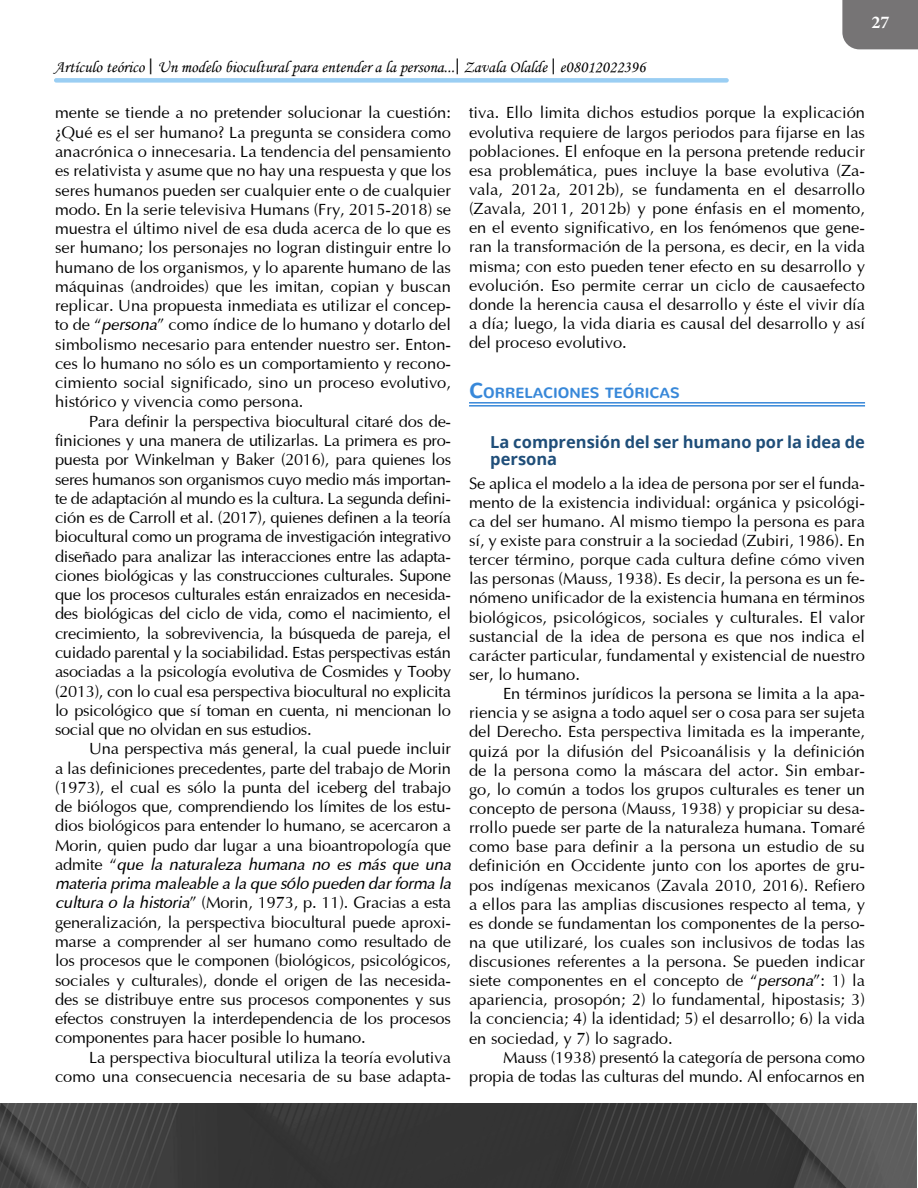
<style>
.page{position:relative;width:918px;height:1188px;background:#fff}
.page>*{position:absolute;margin:0;border:0;box-sizing:border-box;transform-origin:0 0}
.t1{font:700 18px "Minion Pro";color:#fff}
.t2{font:16.5px/19.2px "Optima";color:#000;text-align:justify}
.t3{font:16.5px "Monotype Corsiva";color:#000}
.Nivel_2{font:700 16.5px/16.6px "Open Sans";color:#1f4e79}
.Nivel_1{font:800 14.7px "Nunito";color:#3888d9}
.s1{font-family:"Soberana Sans";font-size:15px}
.s2{font-style:italic}
.s3{font-size:21px}
</style>
<div class="page">
<div style="left:54px;top:78px;width:675px;height:5px;background:#9acef3;border-radius:2px"></div>
<img style="left:0;top:1103px;width:917px;height:85px">
<div style="left:842px;top:0;width:76px;height:49px;background:#767475"></div>
<hr style="left:469px;top:402px;width:396px;height:2px;background:#3888d9">
<hr style="left:469px;top:405px;width:396px;height:2px;background:#3888d9">
<p class="t3" style="left:54px;top:57px;width:593px">Artículo teórico <span class="s1">|</span> Un modelo biocultural para entender a la persona...<span class="s1">|</span> Zavala Olalde <span class="s1">|</span> e08012022396</p>
<p class="t1" style="left:872px;top:10px;width:19px">27</p>
<p class="t2" style="left:55px;top:102px;width:398px">mente se tiende a no pretender solucionar la cuestión: ¿Qué es el ser humano? La pregunta se considera como anacrónica o innecesaria. La tendencia del pensamiento es relativista y asume que no hay una respuesta y que los seres humanos pueden ser cualquier ente o de cualquier modo. En la serie televisiva Humans (Fry, 2015-2018) se muestra el último nivel de esa duda acerca de lo que es ser humano; los personajes no logran distinguir entre lo humano de los organismos, y lo aparente humano de las máquinas (androides) que les imitan, copian y buscan replicar. Una propuesta inmediata es utilizar el concep&shy;to de “<span class="s2">persona</span>” como índice de lo humano y dotarlo del simbolismo necesario para entender nuestro ser. Enton&shy;ces lo humano no sólo es un comportamiento y recono&shy;cimiento social significado, sino un proceso evolutivo, histórico y vivencia como persona.</p>
<p class="t2" style="left:55px;top:410px;width:398px;text-indent:34px">Para definir la perspectiva biocultural citaré dos de&shy;finiciones y una manera de utilizarlas. La primera es pro&shy;puesta por Winkelman y Baker (2016), para quienes los seres humanos son organismos cuyo medio más importan&shy;te de adaptación al mundo es la cultura. La segunda defini&shy;ción es de Carroll et al. (2017), quienes definen a la teoría biocultural como un programa de investigación integrativo diseñado para analizar las interacciones entre las adapta&shy;ciones biológicas y las construcciones culturales. Supone que los procesos culturales están enraizados en necesida&shy;des biológicas del ciclo de vida, como el nacimiento, el crecimiento, la sobrevivencia, la búsqueda de pareja, el cuidado parental y la sociabilidad. Estas perspectivas están asociadas a la psicología evolutiva de Cosmides y Tooby (2013), con lo cual esa perspectiva biocultural no explicita lo psicológico que sí toman en cuenta, ni mencionan lo social que no olvidan en sus estudios.</p>
<p class="t2" style="left:55px;top:738px;width:398px;text-indent:34px">Una perspectiva más general, la cual puede incluir a las definiciones precedentes, parte del trabajo de Morin (1973), el cual es sólo la punta del iceberg del trabajo de biólogos que, comprendiendo los límites de los estu&shy;dios biológicos para entender lo humano, se acercaron a Morin, quien pudo dar lugar a una bioantropología que admite “<span class="s2">que la naturaleza humana no es más que una materia prima maleable a la que sólo pueden dar forma la cultura o la historia</span>” (Morin, 1973, p. 11). Gracias a esta generalización, la perspectiva biocultural puede aproxi&shy;marse a comprender al ser humano como resultado de los procesos que le componen (biológicos, psicológicos, sociales y culturales), donde el origen de las necesida&shy;des se distribuye entre sus procesos componentes y sus efectos construyen la interdependencia de los procesos componentes para hacer posible lo humano.</p>
<p class="t2" style="left:55px;top:1046px;width:397px;text-align:right">La perspectiva biocultural utiliza la teoría evolutiva como una consecuencia necesaria de su base adapta-</p>
<p class="t2" style="left:469px;top:102px;width:398px">tiva. Ello limita dichos estudios porque la explicación evolutiva requiere de largos periodos para fijarse en las poblaciones. El enfoque en la persona pretende reducir esa problemática, pues incluye la base evolutiva (Za&shy;vala, 2012a, 2012b), se fundamenta en el desarrollo (Zavala, 2011, 2012b) y pone énfasis en el momento, en el evento significativo, en los fenómenos que gene&shy;ran la transformación de la persona, es decir, en la vida misma; con esto pueden tener efecto en su desarrollo y evolución. Eso permite cerrar un ciclo de causaefecto donde la herencia causa el desarrollo y éste el vivir día a día; luego, la vida diaria es causal del desarrollo y así del proceso evolutivo.</p>
<p class="Nivel_1" style="left:469px;top:379px;width:212px"><span class="s3">C</span>ORRELACIONES TEÓRICAS</p>
<p class="Nivel_2" style="left:490px;top:434px;width:376px">La comprensión del ser humano por la idea de persona</p>
<p class="t2" style="left:469px;top:472px;width:398px">Se aplica el modelo a la idea de persona por ser el funda&shy;mento de la existencia individual: orgánica y psicológi&shy;ca del ser humano. Al mismo tiempo la persona es para sí, y existe para construir a la sociedad (Zubiri, 1986). En tercer término, porque cada cultura define cómo viven las personas (Mauss, 1938). Es decir, la persona es un fe&shy;nómeno unificador de la existencia humana en términos biológicos, psicológicos, sociales y culturales. El valor sustancial de la idea de persona es que nos indica el carácter particular, fundamental y existencial de nuestro ser, lo humano.</p>
<p class="t2" style="left:469px;top:683px;width:398px;text-indent:34px">En términos jurídicos la persona se limita a la apa&shy;riencia y se asigna a todo aquel ser o cosa para ser sujeta del Derecho. Esta perspectiva limitada es la imperante, quizá por la difusión del Psicoanálisis y la definición de la persona como la máscara del actor. Sin embar&shy;go, lo común a todos los grupos culturales es tener un concepto de persona (Mauss, 1938) y propiciar su desa&shy;rrollo puede ser parte de la naturaleza humana. Tomaré como base para definir a la persona un estudio de su definición en Occidente junto con los aportes de gru&shy;pos indígenas mexicanos (Zavala 2010, 2016). Refiero a ellos para las amplias discusiones respecto al tema, y es donde se fundamentan los componentes de la perso&shy;na que utilizaré, los cuales son inclusivos de todas las discusiones referentes a la persona. Se pueden indicar siete componentes en el concepto de “<span class="s2">persona</span>”: 1) la apariencia, prosopón; 2) lo fundamental, hipostasis; 3) la conciencia; 4) la identidad; 5) el desarrollo; 6) la vida en sociedad, y 7) lo sagrado.</p>
<p class="t2" style="left:469px;top:1046px;width:397px;text-align:right">Mauss (1938) presentó la categoría de persona como propia de todas las culturas del mundo. Al enfocarnos en</p>
</div>
